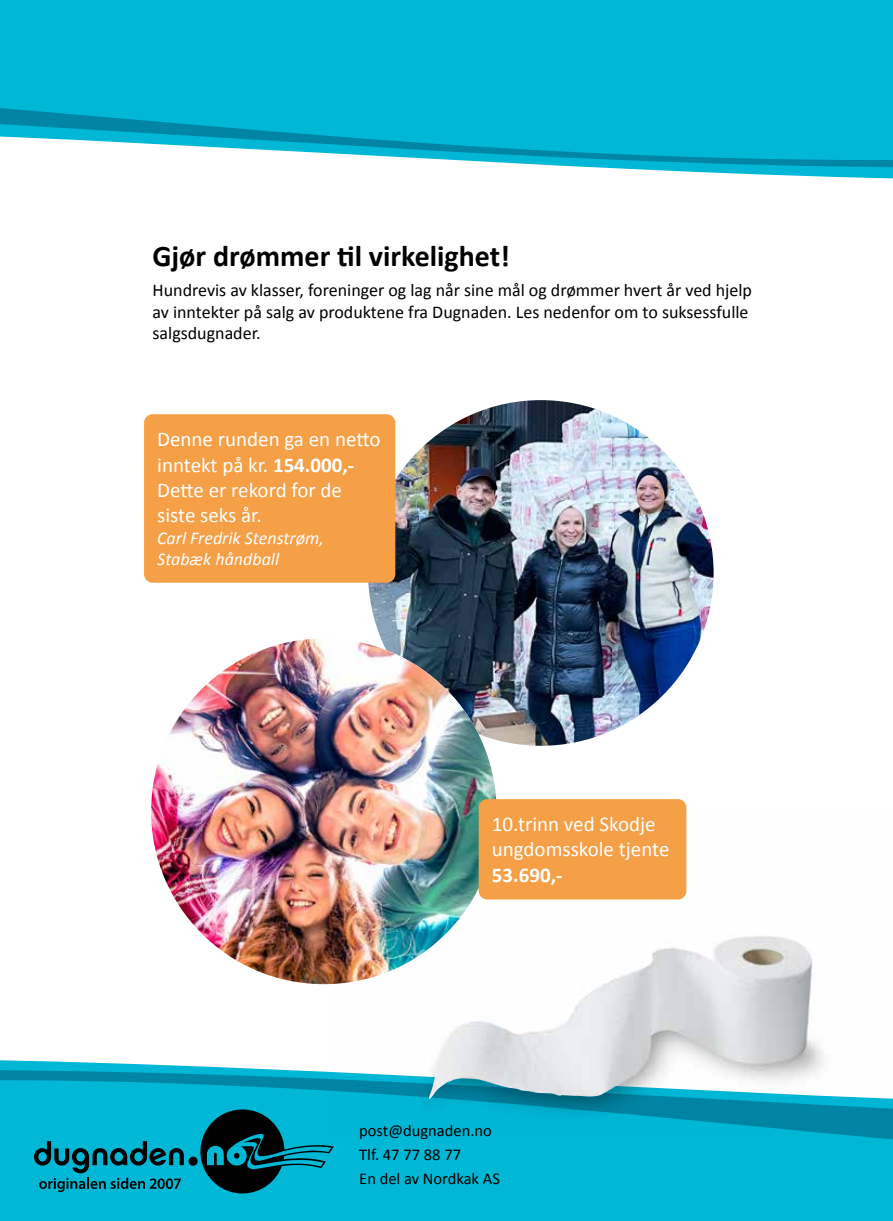
<style>
.page{position:relative;width:893px;height:1221px;background:#fff}
.page>*{position:absolute;margin:0;border:0;box-sizing:border-box;transform-origin:0 0}
.t1{font:700 30px "Calibri";color:#000}
.t2{font:21px/25.2px "Calibri";color:#fff}
.t3{font:700 21px "Calibri";color:#fff}
.t4{font:18px/21.6px "Calibri";color:#000}
.t5{font:italic 18px/21.6px "Calibri";color:#fff}
.t6{font:16.5px/24px "Calibri";color:#000}
.s1{font-weight:700}
</style>
<div class="page">
<div style="left:0;top:0;width:893px;height:34px;background:#00b7d6"></div>
<div style="left:0;top:1215px;width:893px;height:5px;background:#00b7d6"></div>
<svg style="left:0;top:34px;width:893px;height:145px;background:#23bed8"></svg>
<svg style="left:0;top:963px;width:893px;height:252px;fill:#00b7d6"></svg>
<img style="left:368px;top:400px;width:346px;height:345px;border-radius:173px">
<div style="left:144px;top:414px;width:251px;height:168px;background:#f59f47;border-radius:9px"></div>
<img style="left:151px;top:638px;width:346px;height:346px;border-radius:173px">
<img style="left:331px;top:812px;width:562px;height:323px">
<img style="left:429px;top:936px;width:339px;height:163px">
<svg style="left:34px;top:1109px;width:300px;height:84px;background:#00849a"></svg>
<div style="left:479px;top:799px;width:207px;height:100px;background:#f59f47;border-radius:9px"></div>
<h1 class="t1" style="left:153px;top:237px;width:359px">Gjør drømmer til virkelighet!</h1>
<p class="t4" style="left:153px;top:279px;width:601px">Hundrevis av klasser, foreninger og lag når sine mål og drømmer hvert år ved hjelp av inntekter på salg av produktene fra Dugnaden. Les nedenfor om to suksessfulle salgsdugnader.</p>
<p class="t2" style="left:157px;top:427px;width:225px">Denne runden ga en netto inntekt på kr. <span class="s1">154.000,-<br></span>Dette er rekord for de siste seks år.</p>
<p class="t5" style="left:157px;top:526px;width:168px">Carl Fredrik Stenstrøm,<br>Stabæk håndball</p>
<p class="t2" style="left:492px;top:811px;width:179px">10.trinn ved Skodje ungdomsskole tjente</p>
<p class="t3" style="left:492px;top:861px;width:72px">53.690,-</p>
<p class="t6" style="left:359px;top:1118px;width:142px">post@dugnaden.no<br>Tlf. 47 77 88 77<br>En del av Nordkak AS</p>
</div>
